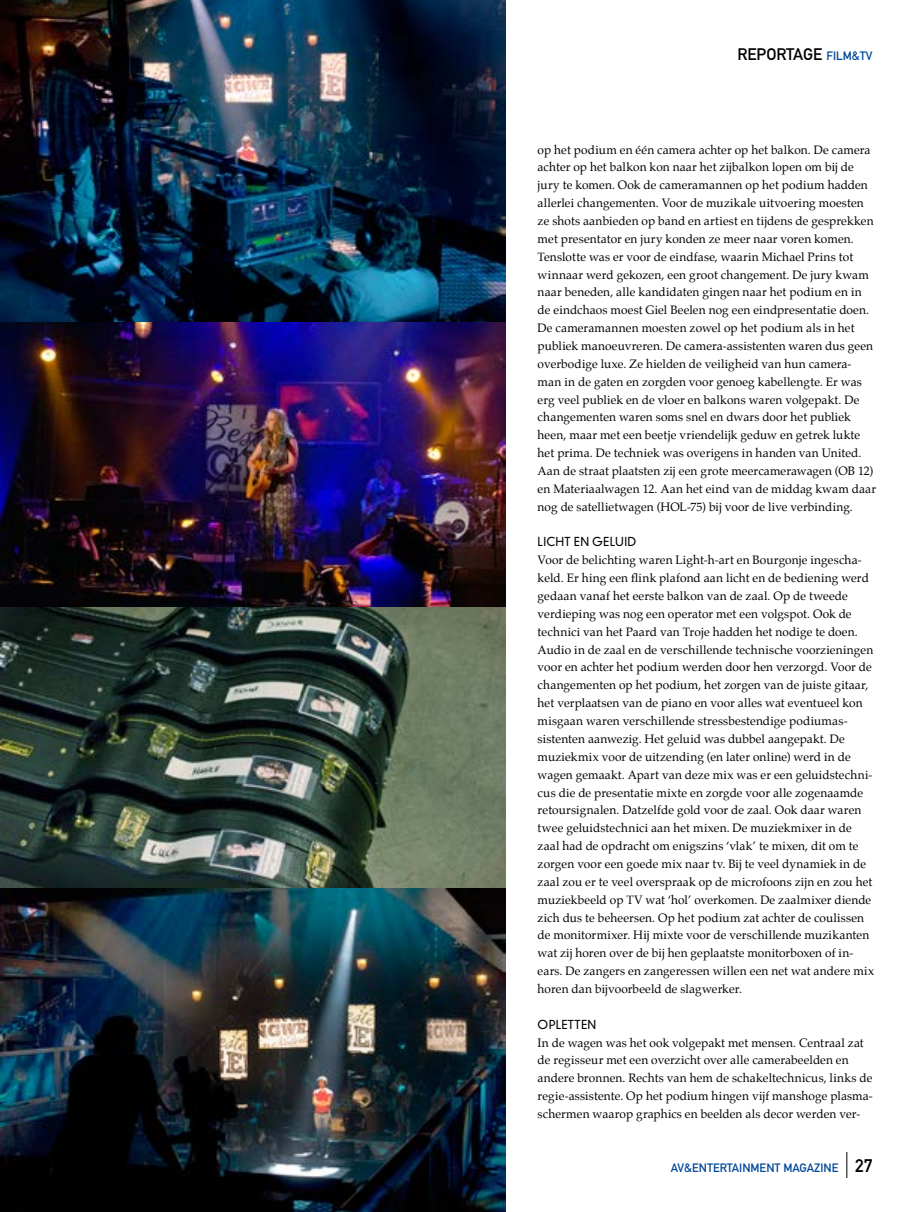
<style>
.page{position:relative;width:915px;height:1212px;background:#fff}
.page>*{position:absolute;margin:0;border:0;box-sizing:border-box;transform-origin:0 0}
.t1{font:16.5px "DIN Mittelschrift";color:#000}
.t2{font:12px/17.9px "Palatino";letter-spacing:.01em;color:#000}
.t3{font:12px "DIN Mittelschrift";color:#004899}
.t4{font:300 12px "DIN Neuzeit Grotesk";letter-spacing:.025em;color:#000}
.s1{font-size:12px;color:#004899}
.s2{font-size:18px;color:#000}
</style>
<div class="page">
<svg style="left:846px;top:1152px;width:1px;height:26px"></svg>
<img style="left:0;top:0;width:505px;height:604px">
<img style="left:0;top:604px;width:505px;height:608px">
<h1 class="t1" style="left:737px;top:44px;width:136px">REPORTAGE <span class="s1">FILM&amp;TV</span></h1>
<p class="t2" style="left:537px;top:140px;width:340px">op het podium en één camera achter op het balkon. De camera achter op het balkon kon naar het zijbalkon lopen om bij de jury te komen. Ook de cameramannen op het podium hadden allerlei changementen. Voor de muzikale uitvoering moesten ze shots aanbieden op band en artiest en tijdens de gesprekken met presentator en jury konden ze meer naar voren komen.<br>Tenslotte was er voor de eindfase, waarin Michael Prins tot winnaar werd gekozen, een groot changement. De jury kwam naar beneden, alle kandidaten gingen naar het podium en in de eindchaos moest Giel Beelen nog een eindpresentatie doen.<br>De cameramannen moesten zowel op het podium als in het publiek manoeuvreren. De camera-assistenten waren dus geen overbodige luxe. Ze hielden de veiligheid van hun camera&shy;man in de gaten en zorgden voor genoeg kabellengte. Er was erg veel publiek en de vloer en balkons waren volgepakt. De changementen waren soms snel en dwars door het publiek heen, maar met een beetje vriendelijk geduw en getrek lukte het prima. De techniek was overigens in handen van United.<br>Aan de straat plaatsten zij een grote meercamerawagen (OB 12) en Materiaalwagen 12. Aan het eind van de middag kwam daar nog de satellietwagen (HOL-75) bij voor de live verbinding.</p>
<p class="t4" style="left:537px;top:535px;width:99px">LICHT EN GELUID</p>
<p class="t2" style="left:537px;top:551px;width:338px">Voor de belichting waren Light-h-art en Bourgonje ingescha&shy;keld. Er hing een flink plafond aan licht en de bediening werd gedaan vanaf het eerste balkon van de zaal. Op de tweede verdieping was nog een operator met een volgspot. Ook de technici van het Paard van Troje hadden het nodige te doen.<br>Audio in de zaal en de verschillende technische voorzieningen voor en achter het podium werden door hen verzorgd. Voor de changementen op het podium, het zorgen van de juiste gitaar, het verplaatsen van de piano en voor alles wat eventueel kon misgaan waren verschillende stressbestendige podiumas&shy;sistenten aanwezig. Het geluid was dubbel aangepakt. De muziekmix voor de uitzending (en later online) werd in de wagen gemaakt. Apart van deze mix was er een geluidstechni&shy;cus die de presentatie mixte en zorgde voor alle zogenaamde retoursignalen. Datzelfde gold voor de zaal. Ook daar waren twee geluidstechnici aan het mixen. De muziekmixer in de zaal had de opdracht om enigszins ‘vlak’ te mixen, dit om te zorgen voor een goede mix naar tv. Bij te veel dynamiek in de zaal zou er te veel overspraak op de microfoons zijn en zou het muziekbeeld op TV wat ‘hol’ overkomen. De zaalmixer diende zich dus te beheersen. Op het podium zat achter de coulissen de monitormixer. Hij mixte voor de verschillende muzikanten wat zij horen over de bij hen geplaatste monitorboxen of in&shy;ears. De zangers en zangeressen willen een net wat andere mix horen dan bijvoorbeeld de slagwerker.</p>
<p class="t4" style="left:537px;top:1017px;width:60px">OPLETTEN</p>
<p class="t2" style="left:537px;top:1033px;width:337px">In de wagen was het ook volgepakt met mensen. Centraal zat de regisseur met een overzicht over alle camerabeelden en andere bronnen. Rechts van hem de schakeltechnicus, links de regie-assistente. Op het podium hingen vijf manshoge plasma&shy;schermen waarop graphics en beelden als decor werden ver-</p>
<p class="t3" style="left:670px;top:1161px;width:203px">AV&amp;ENTERTAINMENT MAGAZINE <span class="s2">27</span></p>
</div>
